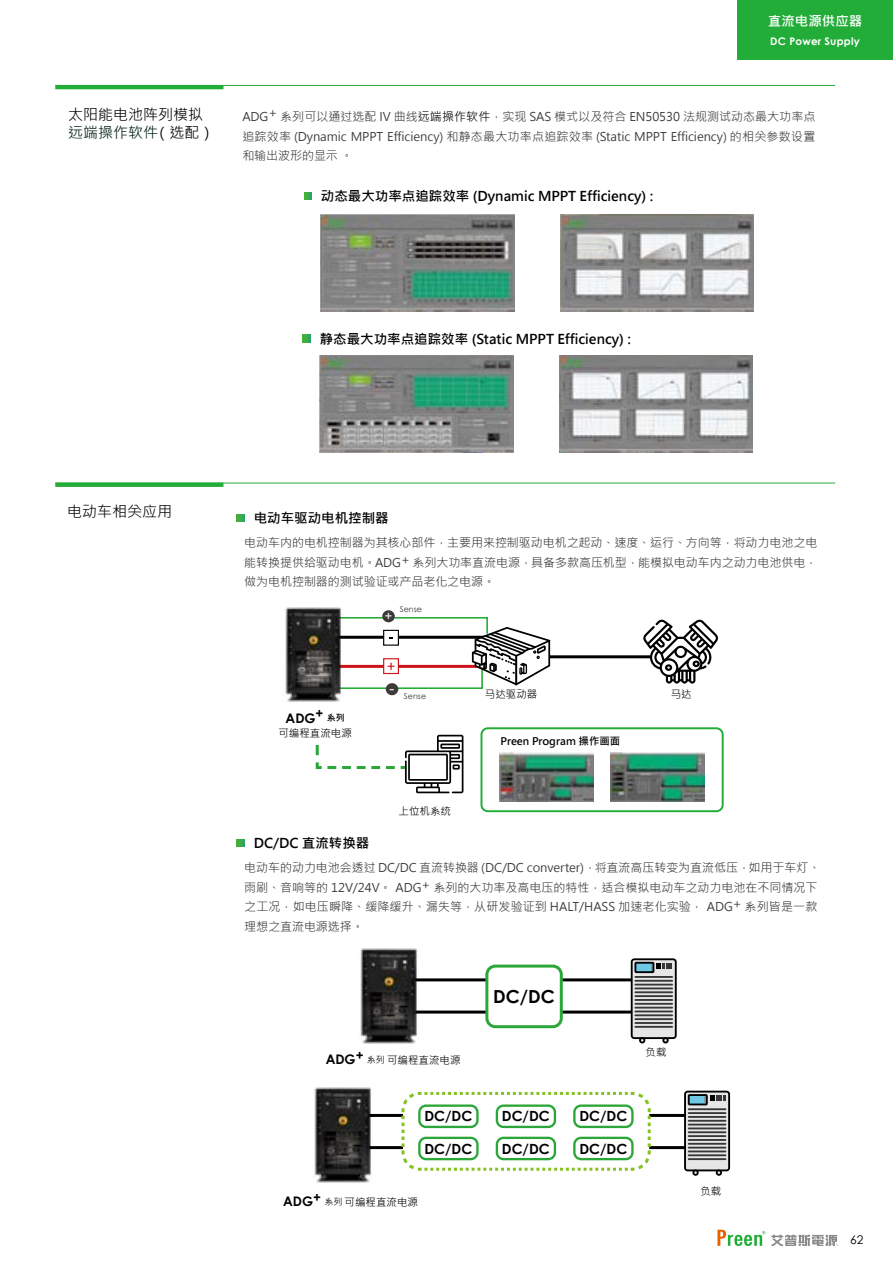
<style>
.page{position:relative;width:893px;height:1263px;background:#fff}
.page>*{position:absolute;margin:0;border:0;box-sizing:border-box;transform-origin:0 0}
.t1{font:700 18px "Century Gothic";color:#000}
.t2{font:15px/18px "Microsoft Jheng Hei";color:#000}
.t3{font:700 14.1px "Century Gothic";color:#000}
.t4{font:700 13.5px "Microsoft Jheng Hei";color:#000}
.t5{font:700 13.5px "Microsoft Jheng Hei";color:#040000}
.t6{font:700 13.5px "Microsoft Jheng Hei";color:#fff}
.t7{font:700 13.2px "Century Gothic";color:#000}
.t8{font:700 12.9px "Microsoft Jheng Hei";color:#fff}
.t9{font:12px/19.5px "Microsoft Jheng Hei";letter-spacing:-.005em;color:#3e3a39;text-align:justify}
.t10{font:12px "Century Gothic";color:#000}
.t11{font:10.5px "Microsoft Jheng Hei";color:#000}
.t12{font:700 10.5px "Microsoft Jheng Hei";color:#000}
.t13{font:700 10.5px "Century Gothic";letter-spacing:.02em;color:#fff}
.t14{font:7.95px "Century Gothic";color:#3e3a39}
.s1{color:#021e18}
.s2{color:#040000}
.s3{font-family:"Microsoft Jheng Hei";font-size:9px}
.s4{font-family:"Century Gothic";font-weight:700;font-size:13.2px}
.s5{font-size:9px}
</style>
<div class="page">
<div style="left:737px;top:0;width:156px;height:60px;background:#22ac38"></div>
<svg style="left:55px;top:86px;width:168px;height:3px"></svg>
<hr style="left:55px;top:85px;width:780px;height:1px;background:#22ac38">
<svg style="left:304px;top:192px;width:8px;height:8px"></svg>
<svg style="left:303px;top:335px;width:7px;height:7px"></svg>
<img style="left:321px;top:215px;width:193px;height:97px">
<img style="left:560px;top:215px;width:194px;height:97px">
<img style="left:320px;top:355px;width:193px;height:97px">
<img style="left:559px;top:355px;width:194px;height:97px">
<svg style="left:55px;top:484px;width:168px;height:3px"></svg>
<hr style="left:55px;top:483px;width:780px;height:1px;background:#22ac38">
<svg style="left:237px;top:514px;width:7px;height:8px"></svg>
<svg style="left:237px;top:839px;width:7px;height:7px"></svg>
<hr style="left:412px;top:978px;width:88px;height:3px;background:#000">
<hr style="left:358px;top:1114px;width:51px;height:3px;background:#000">
<hr style="left:546px;top:978px;width:88px;height:3px;background:#000">
<hr style="left:412px;top:1010px;width:88px;height:3px;background:#000">
<hr style="left:645px;top:1114px;width:43px;height:3px;background:#000">
<hr style="left:645px;top:1146px;width:43px;height:3px;background:#000">
<hr style="left:358px;top:1146px;width:51px;height:3px;background:#000">
<hr style="left:546px;top:1010px;width:88px;height:3px;background:#000">
<img style="left:360px;top:948px;width:59px;height:96px">
<img style="left:314px;top:1087px;width:58px;height:96px">
<svg style="left:400px;top:1091px;width:252px;height:80px"></svg>
<div style="left:487px;top:966px;width:74px;height:61px;background:#fff;border-radius:9px"></div>
<div style="left:485px;top:964px;width:78px;height:64px;border:3px solid #2aa738;border-radius:9px"></div>
<div style="left:419px;top:1106px;width:58px;height:21px;background:#fff;border-radius:7px"></div>
<div style="left:418px;top:1104px;width:61px;height:24px;border:2px solid #2aa738;border-radius:7px"></div>
<div style="left:419px;top:1138px;width:58px;height:21px;background:#fff;border-radius:7px"></div>
<div style="left:418px;top:1137px;width:61px;height:23px;border:2px solid #2aa738;border-radius:7px"></div>
<div style="left:497px;top:1106px;width:58px;height:21px;background:#fff;border-radius:7px"></div>
<div style="left:496px;top:1104px;width:60px;height:24px;border:2px solid #2aa738;border-radius:7px"></div>
<div style="left:497px;top:1138px;width:58px;height:21px;background:#fff;border-radius:7px"></div>
<div style="left:496px;top:1137px;width:60px;height:23px;border:2px solid #2aa738;border-radius:7px"></div>
<div style="left:574px;top:1106px;width:58px;height:21px;background:#fff;border-radius:7px"></div>
<div style="left:573px;top:1104px;width:61px;height:24px;border:2px solid #2aa738;border-radius:7px"></div>
<div style="left:574px;top:1138px;width:58px;height:21px;background:#fff;border-radius:7px"></div>
<div style="left:573px;top:1137px;width:61px;height:23px;border:2px solid #2aa738;border-radius:7px"></div>
<svg style="left:631px;top:958px;width:46px;height:85px;background:#919394"></svg>
<svg style="left:684px;top:1091px;width:46px;height:85px;background:#919394"></svg>
<div style="left:480px;top:727px;width:244px;height:85px;border:2px solid #22ac38;border-radius:6px"></div>
<svg style="left:643px;top:619px;width:75px;height:64px"></svg>
<svg style="left:315px;top:734px;width:148px;height:59px"></svg>
<img style="left:610px;top:752px;width:94px;height:49px">
<img style="left:500px;top:753px;width:94px;height:48px">
<div style="left:275px;top:711px;width:80px;height:27px;background:#fff"></div>
<img style="left:285px;top:607px;width:57px;height:95px">
<hr style="left:538px;top:655px;width:112px;height:3px;background:#000">
<svg style="left:314px;top:616px;width:236px;height:74px"></svg>
<div style="left:386px;top:683px;width:12px;height:12px;background:#3e3a39;border-radius:50%"></div>
<div style="left:382px;top:610px;width:13px;height:12px;background:#3e3a39;border-radius:50%"></div>
<svg style="left:717px;top:1230px;width:48px;height:16px"></svg>
<svg style="left:771px;top:1235px;width:66px;height:11px"></svg>
<p class="t2" style="left:68px;top:105px;width:148px">太阳能电池阵列模拟<span class="s1">远端操作软件</span>（选配）</p>
<p class="t6" style="left:768px;top:13px;width:96px">直流电源供应器</p>
<p class="t13" style="left:770px;top:34px;width:91px">DC Power Supply</p>
<p class="t9" style="left:242px;top:107px;width:574px">ADG+ 系列可以通过选配 IV 曲线<span class="s2">远端操作软件</span>，实现 SAS 模式以及符合 EN50530 法规测试动态最大功率点追踪效率 (Dynamic MPPT Efficiency) 和静态最大功率点追踪效率 (Static MPPT Efficiency) 的相关参数设置和输出波形的显示 。</p>
<p class="t4" style="left:321px;top:188px;width:334px">动态最大功率点追踪效率 (Dynamic MPPT Efficiency) :</p>
<p class="t4" style="left:320px;top:330px;width:313px">静态最大功率点追踪效率 (Static MPPT Efficiency) :</p>
<p class="t2" style="left:67px;top:503px;width:106px">电动车相关应用</p>
<p class="t4" style="left:254px;top:510px;width:136px">电动车驱动电机控制器</p>
<p class="t9" style="left:244px;top:533px;width:574px">电动车内的电机控制器为其核心部件，主要用来控制驱动电机之起动、速度、运行、方向等，将动力电池之电能转换提供给驱动电机。ADG+ 系列大功率直流电源，具备多款高压机型，能模拟电动车内之动力电池供电，做为电机控制器的测试验证或产品老化之电源。</p>
<p class="t8" style="left:384px;top:607px;width:11px">+</p>
<p class="t14" style="left:400px;top:603px;width:24px">Sense</p>
<p class="t7" style="left:286px;top:708px;width:61px">ADG+ <span class="s3">系列</span></p>
<p class="t11" style="left:278px;top:726px;width:75px">可编程直流电源</p>
<p class="t14" style="left:389px;top:691px;width:39px"><sup>-</sup> Sense</p>
<p class="t5" style="left:254px;top:835px;width:117px">DC/DC 直流转换器</p>
<p class="t11" style="left:399px;top:805px;width:54px">上位机系统</p>
<p class="t11" style="left:485px;top:687px;width:54px">马达驱动器</p>
<p class="t11" style="left:671px;top:687px;width:22px">马达</p>
<p class="t12" style="left:500px;top:735px;width:121px">Preen Program 操作画面</p>
<p class="t9" style="left:244px;top:858px;width:577px;text-align:left">电动车的动力电池会透过 DC/DC 直流转换器 (DC/DC converter)，将直流高压转变为直流低压，如用于车灯、雨刷、音响等的 12V/24V。 ADG+ 系列的大功率及高电压的特性，适合模拟电动车之动力电池在不同情况下之工况，如电压瞬降、缓降缓升、漏失等，从研发验证到 HALT/HASS 加速老化实验， ADG+ 系列皆是一款理想之直流电源选择。</p>
<p class="t11" style="left:326px;top:1053px;width:136px"><span class="s4">ADG</span><sup>+</sup> <span class="s5">系列</span> 可编程直流电源</p>
<p class="t3" style="left:424px;top:1105px;width:50px">DC/DC</p>
<p class="t3" style="left:424px;top:1138px;width:50px">DC/DC</p>
<p class="t11" style="left:283px;top:1195px;width:136px"><span class="s4">ADG</span><sup>+</sup> <span class="s5">系列</span> 可编程直流电源</p>
<h1 class="t1" style="left:493px;top:983px;width:63px">DC/DC</h1>
<p class="t3" style="left:502px;top:1105px;width:50px">DC/DC</p>
<p class="t3" style="left:502px;top:1138px;width:50px">DC/DC</p>
<p class="t11" style="left:645px;top:1046px;width:22px">负载</p>
<p class="t3" style="left:579px;top:1105px;width:50px">DC/DC</p>
<p class="t3" style="left:579px;top:1138px;width:50px">DC/DC</p>
<p class="t11" style="left:700px;top:1184px;width:22px">负载</p>
<p class="t10" style="left:850px;top:1231px;width:15px">62</p>
</div>
